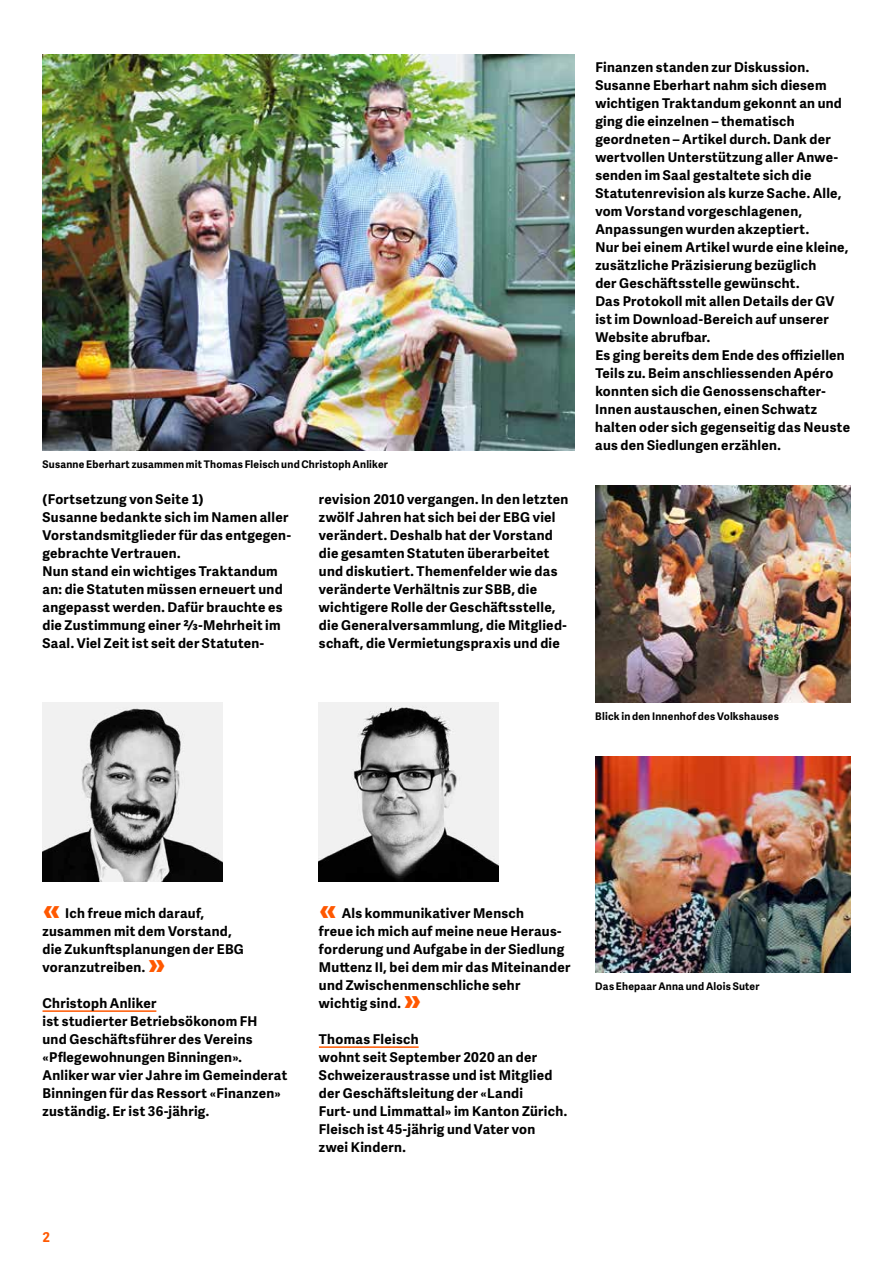
<style>
.page{position:relative;width:893px;height:1263px;background:#fff}
.page>*{position:absolute;margin:0;border:0;box-sizing:border-box;transform-origin:0 0}
.t1{font:700 39px "Adelle Sans";color:#ff5800}
.t2{font:700 13.5px/18px "Adelle Sans";letter-spacing:.02em;color:#000}
.t3{font:700 13.5px "Adelle Sans";color:#ff5800}
.t4{font:700 10.5px "Adelle Sans";letter-spacing:.02em;color:#000}
</style>
<div class="page">
<img style="left:43px;top:54px;width:531px;height:396px">
<img style="left:43px;top:702px;width:179px;height:180px">
<img style="left:319px;top:702px;width:180px;height:180px">
<hr style="left:43px;top:1010px;width:113px;height:2px;background:#ff5800">
<hr style="left:319px;top:1046px;width:100px;height:2px;background:#ff5800">
<img style="left:595px;top:486px;width:255px;height:216px">
<img style="left:595px;top:756px;width:255px;height:216px">
<p class="t4" style="left:43px;top:457px;width:347px">Susanne Eberhart zusammen mit Thomas Fleisch und Christoph Anliker</p>
<p class="t2" style="left:43px;top:490px;width:163px">(Fortsetzung von Seite 1)</p>
<p class="t2" style="left:43px;top:508px;width:249px">Susanne bedankte sich im Namen aller Vorstandsmitglieder für das entgegen&shy;gebrachte Vertrauen.<br>Nun stand ein wichtiges Traktandum an: die Statuten müssen erneuert und angepasst werden. Dafür brauchte es die Zustimmung einer 2/3-Mehrheit im Saal. Viel Zeit ist seit der Statuten-</p>
<p class="t2" style="left:319px;top:490px;width:251px">revision 2010 vergangen. In den letzten zwölf Jahren hat sich bei der EBG viel verändert. Deshalb hat der Vorstand die gesamten Statuten überarbeitet und diskutiert. Themenfelder wie das veränderte Verhältnis zur SBB, die wichtigere Rolle der Geschäftsstelle, die Generalversammlung, die Mitglied&shy;schaft, die Vermietungspraxis und die</p>
<p class="t2" style="left:595px;top:58px;width:256px">Finanzen standen zur Diskussion.<br>Susanne Eberhart nahm sich diesem wichtigen Traktandum gekonnt an und ging die einzelnen – thematisch geordneten – Artikel durch. Dank der wertvollen Unterstützung aller Anwe&shy;senden im Saal gestaltete sich die Statutenrevision als kurze Sache. Alle, vom Vorstand vorgeschlagenen, Anpassungen wurden akzeptiert.<br>Nur bei einem Artikel wurde eine kleine, zusätzliche Präzisierung bezüglich<br>der Geschäftsstelle gewünscht.<br>Das Protokoll mit allen Details der GV ist im Download-Bereich auf unserer Website abrufbar.<br>Es ging bereits dem Ende des offiziellen Teils zu. Beim anschliessenden Apéro konnten sich die Genossenschafter-Innen austauschen, einen Schwatz halten oder sich gegenseitig das Neuste aus den Siedlungen erzählen.</p>
<p class="t4" style="left:595px;top:709px;width:185px">Blick in den Innenhof des Volkshauses</p>
<h1 class="t1" style="left:43px;top:879px;width:20px">«</h1>
<p class="t2" style="left:43px;top:904px;width:203px;text-indent:23px">Ich freue mich darauf, zusammen mit dem Vorstand, die Zukunftsplanungen der EBG voranzutreiben.</p>
<h1 class="t1" style="left:148px;top:933px;width:20px">»</h1>
<p class="t2" style="left:43px;top:994px;width:246px">Christoph Anliker<br>ist studierter Betriebsökonom FH<br>und Geschäftsführer des Vereins «Pflegewohnungen Binningen».<br>Anliker war vier Jahre im Gemeinderat<br>Binningen für das Ressort «Finanzen» zuständig. Er ist 36-jährig.</p>
<h1 class="t1" style="left:319px;top:879px;width:20px">«</h1>
<p class="t2" style="left:319px;top:904px;width:253px;text-indent:23px">Als kommunikativer Mensch<br>freue ich mich auf meine neue Heraus&shy;forderung und Aufgabe in der Siedlung<br>Muttenz II, bei dem mir das Miteinander und Zwischenmenschliche sehr wichtig sind.</p>
<h1 class="t1" style="left:403px;top:969px;width:20px">»</h1>
<p class="t2" style="left:319px;top:1030px;width:250px">Thomas Fleisch<br>wohnt seit September 2020 an der<br>Schweizeraustrasse und ist Mitglied der Geschäftsleitung der «Landi<br>Furt- und Limmattal» im Kanton Zürich.<br>Fleisch ist 45-jährig und Vater von zwei Kindern.</p>
<p class="t4" style="left:595px;top:979px;width:166px">Das Ehepaar Anna und Alois Suter</p>
<p class="t3" style="left:43px;top:1227px;width:9px">2</p>
</div>
